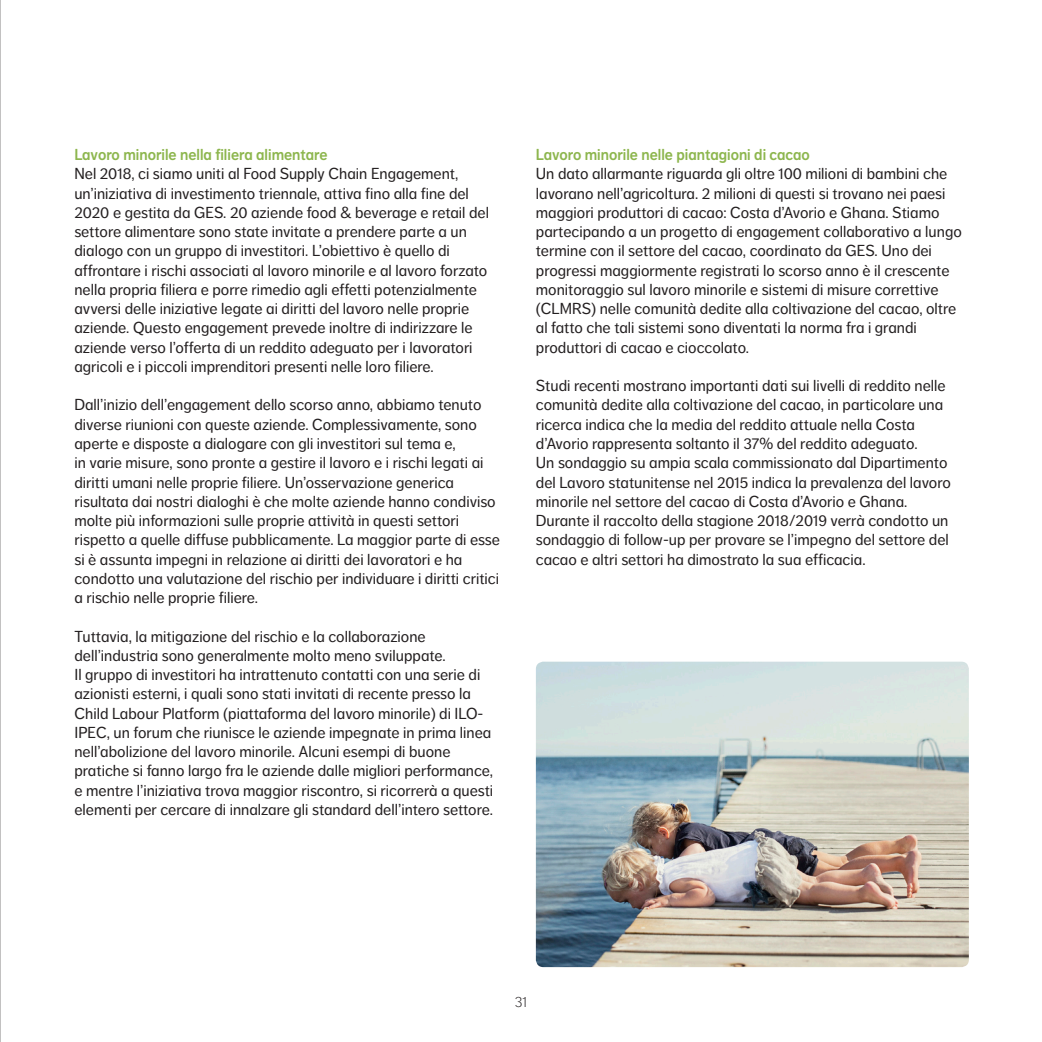
<style>
.page{position:relative;width:1042px;height:1042px;background:#fff}
.page>*{position:absolute;margin:0;border:0;box-sizing:border-box;transform-origin:0 0}
.N_10_BODY_TEKST_ENG{font:15.75px/19.2px "NN Dagny Text";color:#231f20}
.N_03B_KOP_3__10_pt{font:15.75px "NN Dagny Display";color:#8db64e}
.t1{font:300 14.88px "NN Dagny Text";color:#231f20}
</style>
<div class="page">
<img style="left:536px;top:662px;width:433px;height:305px">
<hr style="left:0;top:0;width:1px;height:1042px;background:#bfbebe">
<p class="N_03B_KOP_3__10_pt" style="left:74px;top:145px;width:255px">Lavoro minorile nella filiera alimentare</p>
<p class="N_10_BODY_TEKST_ENG" style="left:74px;top:164px;width:416px">Nel 2018, ci siamo uniti al Food Supply Chain Engagement, un’iniziativa di investimento triennale, attiva fino alla fine del 2020 e gestita da GES. 20 aziende food &amp; beverage e retail del settore alimentare sono state invitate a prendere parte a un dialogo con un gruppo di investitori. L’obiettivo è quello di affrontare i rischi associati al lavoro minorile e al lavoro forzato nella propria filiera e porre rimedio agli effetti potenzialmente avversi delle iniziative legate ai diritti del lavoro nelle proprie aziende. Questo engagement prevede inoltre di indirizzare le aziende verso l’offerta di un reddito adeguato per i lavoratori agricoli e i piccoli imprenditori presenti nelle loro filiere.</p>
<p class="N_10_BODY_TEKST_ENG" style="left:74px;top:395px;width:427px">Dall’inizio dell’engagement dello scorso anno, abbiamo tenuto diverse riunioni con queste aziende. Complessivamente, sono aperte e disposte a dialogare con gli investitori sul tema e,<br>in varie misure, sono pronte a gestire il lavoro e i rischi legati ai diritti umani nelle proprie filiere. Un’osservazione generica risultata dai nostri dialoghi è che molte aziende hanno condiviso molte più informazioni sulle proprie attività in questi settori rispetto a quelle diffuse pubblicamente. La maggior parte di esse si è assunta impegni in relazione ai diritti dei lavoratori e ha condotto una valutazione del rischio per individuare i diritti critici a rischio nelle proprie filiere.</p>
<p class="N_10_BODY_TEKST_ENG" style="left:74px;top:626px;width:420px">Tuttavia, la mitigazione del rischio e la collaborazione dell’industria sono generalmente molto meno sviluppate.<br>Il gruppo di investitori ha intrattenuto contatti con una serie di azionisti esterni, i quali sono stati invitati di recente presso la Child Labour Platform (piattaforma del lavoro minorile) di ILO-IPEC, un forum che riunisce le aziende impegnate in prima linea nell’abolizione del lavoro minorile. Alcuni esempi di buone pratiche si fanno largo fra le aziende dalle migliori performance, e mentre l’iniziativa trova maggior riscontro, si ricorrerà a questi elementi per cercare di innalzare gli standard dell’intero settore.</p>
<p class="N_03B_KOP_3__10_pt" style="left:536px;top:145px;width:275px">Lavoro minorile nelle piantagioni di cacao</p>
<p class="N_10_BODY_TEKST_ENG" style="left:536px;top:164px;width:427px">Un dato allarmante riguarda gli oltre 100 milioni di bambini che lavorano nell’agricoltura. 2 milioni di questi si trovano nei paesi maggiori produttori di cacao: Costa d’Avorio e Ghana. Stiamo partecipando a un progetto di engagement collaborativo a lungo termine con il settore del cacao, coordinato da GES. Uno dei progressi maggiormente registrati lo scorso anno è il crescente monitoraggio sul lavoro minorile e sistemi di misure correttive (CLMRS) nelle comunità dedite alla coltivazione del cacao, oltre al fatto che tali sistemi sono diventati la norma fra i grandi produttori di cacao e cioccolato.</p>
<p class="N_10_BODY_TEKST_ENG" style="left:536px;top:376px;width:416px">Studi recenti mostrano importanti dati sui livelli di reddito nelle comunità dedite alla coltivazione del cacao, in particolare una ricerca indica che la media del reddito attuale nella Costa d’Avorio rappresenta soltanto il 37% del reddito adeguato.<br>Un sondaggio su ampia scala commissionato dal Dipartimento del Lavoro statunitense nel 2015 indica la prevalenza del lavoro minorile nel settore del cacao di Costa d’Avorio e Ghana.<br>Durante il raccolto della stagione 2018/2019 verrà condotto un sondaggio di follow-up per provare se l’impegno del settore del cacao e altri settori ha dimostrato la sua efficacia.</p>
<p class="t1" style="left:515px;top:994px;width:14px">31</p>
</div>
